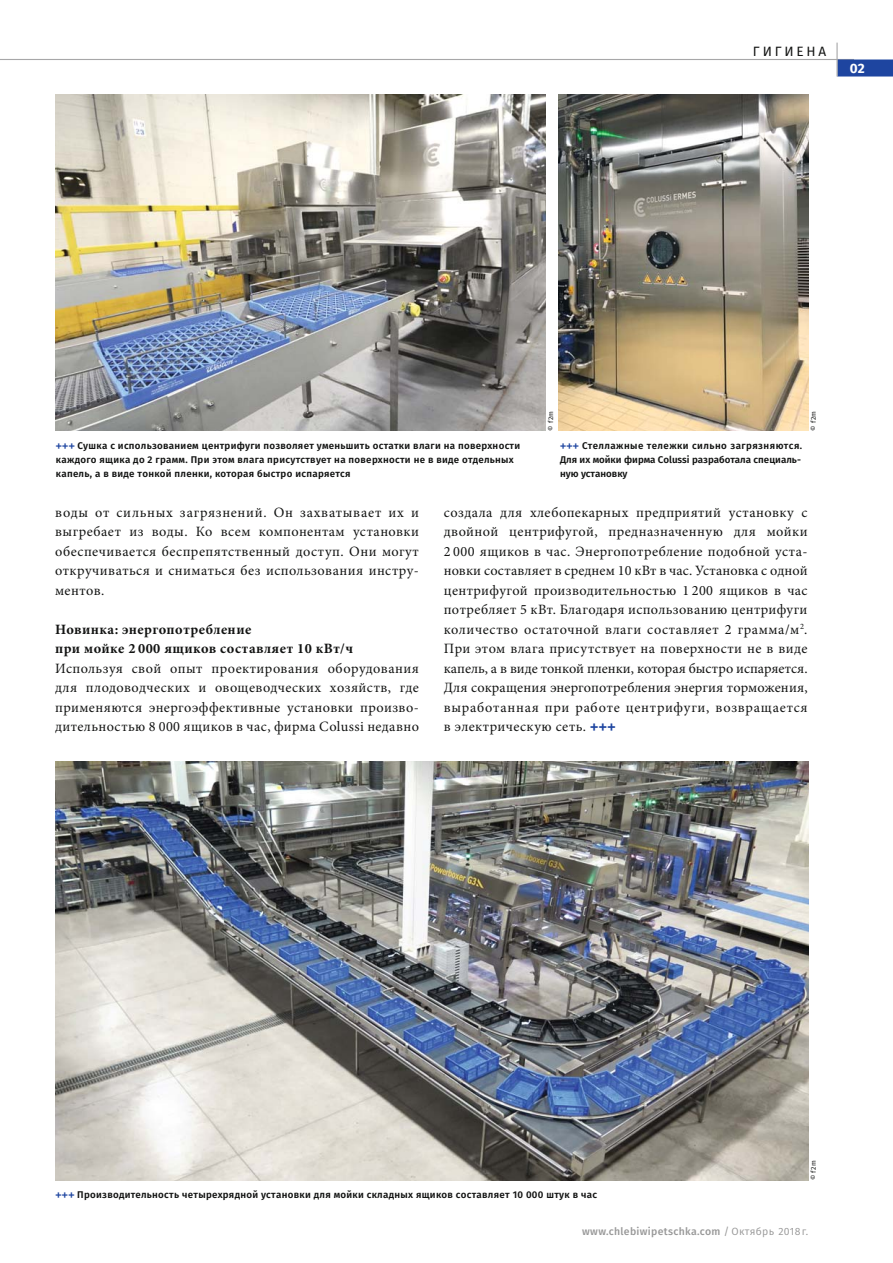
<style>
.page{position:relative;width:893px;height:1263px;background:#fff}
.page>*{position:absolute;margin:0;border:0;box-sizing:border-box;transform-origin:0 0}
.t1{font:14.25px/19.5px "Minion Pro";letter-spacing:.03em;color:#131413;text-align:justify}
.t2{font:700 14.25px/19.5px "Minion Pro";letter-spacing:.03em;color:#131413}
.t3{font:13.5px "Fira Sans";letter-spacing:.21em;color:#131413}
.t4{font:700 13.5px "Fira Sans";color:#fff}
.t5{font:500 10.5px "Fira Sans";letter-spacing:.03em;color:#989898}
.t6{font:600 9.75px/14.2px "Fira Sans";letter-spacing:.03em;color:#131413}
.t7{font:600 9.75px/14.2px "Fira Sans";color:#131413}
.t8{font:6.75px "Fira Sans";color:#131413}
.s1{font-family:"Meta Bold C";font-weight:400;color:#1e45a0}
.s2{font-family:"Meta Bold Caps C";font-size:13.05px;color:#1e45a0}
.s3{font-weight:400}
</style>
<div class="page">
<hr style="left:0;top:59px;width:854px;height:1px;background:#a7a7a8">
<svg style="left:837px;top:60px;width:55px;height:17px"></svg>
<hr style="left:836px;top:43px;width:1px;height:34px;background:#a7a7a8">
<img style="left:55px;top:762px;width:753px;height:418px">
<img style="left:55px;top:94px;width:491px;height:337px">
<img style="left:558px;top:94px;width:250px;height:337px">
<p class="t3" style="left:753px;top:45px;width:75px">ГИГИЕНА</p>
<p class="t4" style="left:849px;top:62px;width:17px">02</p>
<p class="t8" style="left:547px;top:431px;width:21px;rotate:-90deg">© f2m</p>
<p class="t8" style="left:810px;top:431px;width:21px;rotate:-90deg">© f2m</p>
<p class="t6" style="left:56px;top:439px;width:466px"><span class="s1">+++</span> Сушка с использованием центрифуги позволяет уменьшить остатки влаги на поверхности каждого ящика до 2 грамм. При этом влага присутствует на поверхности не в виде отдельных капель, а в виде тонкой пленки, которая быстро испаряется</p>
<p class="t7" style="left:560px;top:439px;width:244px"><span class="s1">+++</span> Стеллажные тележки сильно загрязняются.<br>Для их мойки фирма Colussi разработала специаль&shy;ную установку</p>
<p class="t1" style="left:55px;top:504px;width:365px">воды от сильных загрязнений. Он захватывает их и выгребает из воды. Ко всем компонентам установки обеспечивается беспрепятственный доступ. Они могут откручиваться и сниматься без использования инстру&shy;ментов.</p>
<p class="t2" style="left:55px;top:621px;width:299px">Новинка: энергопотребление<br>при мойке 2 000 ящиков составляет 10 кВт/ч</p>
<p class="t1" style="left:55px;top:660px;width:365px">Используя свой опыт проектирования оборудования для плодоводческих и овощеводческих хозяйств, где применяются энергоэффективные установки произво&shy;дительностью 8 000 ящиков в час, фирма Colussi недавно</p>
<p class="t1" style="left:444px;top:504px;width:365px">создала для хлебопекарных предприятий установку с двойной центрифугой, предназначенную для мойки 2 000 ящиков в час. Энергопотребление подобной уста&shy;новки составляет в среднем 10 кВт в час. Установка с одной центрифугой производительностью 1 200 ящиков в час потребляет 5 кВт. Благодаря использованию центрифуги количество остаточной влаги составляет 2 грамма/м<sup>2</sup>.<br>При этом влага присутствует на поверхности не в виде капель, а в виде тонкой пленки, которая быстро испаряется.<br>Для сокращения энергопотребления энергия торможения, выработанная при работе центрифуги, возвращается в электрическую сеть. <span class="s2">+++</span></p>
<p class="t6" style="left:55px;top:1188px;width:543px"><span class="s1">+++</span> Производительность четырехрядной установки для мойки складных ящиков составляет 10 000 штук в час</p>
<p class="t8" style="left:810px;top:1180px;width:21px;rotate:-90deg">© f2m</p>
<p class="t5" style="left:582px;top:1226px;width:227px">www.chlebiwipetschka.com <span class="s3">/</span> <span class="s3">Октябрь 2018 г.</span></p>
</div>
